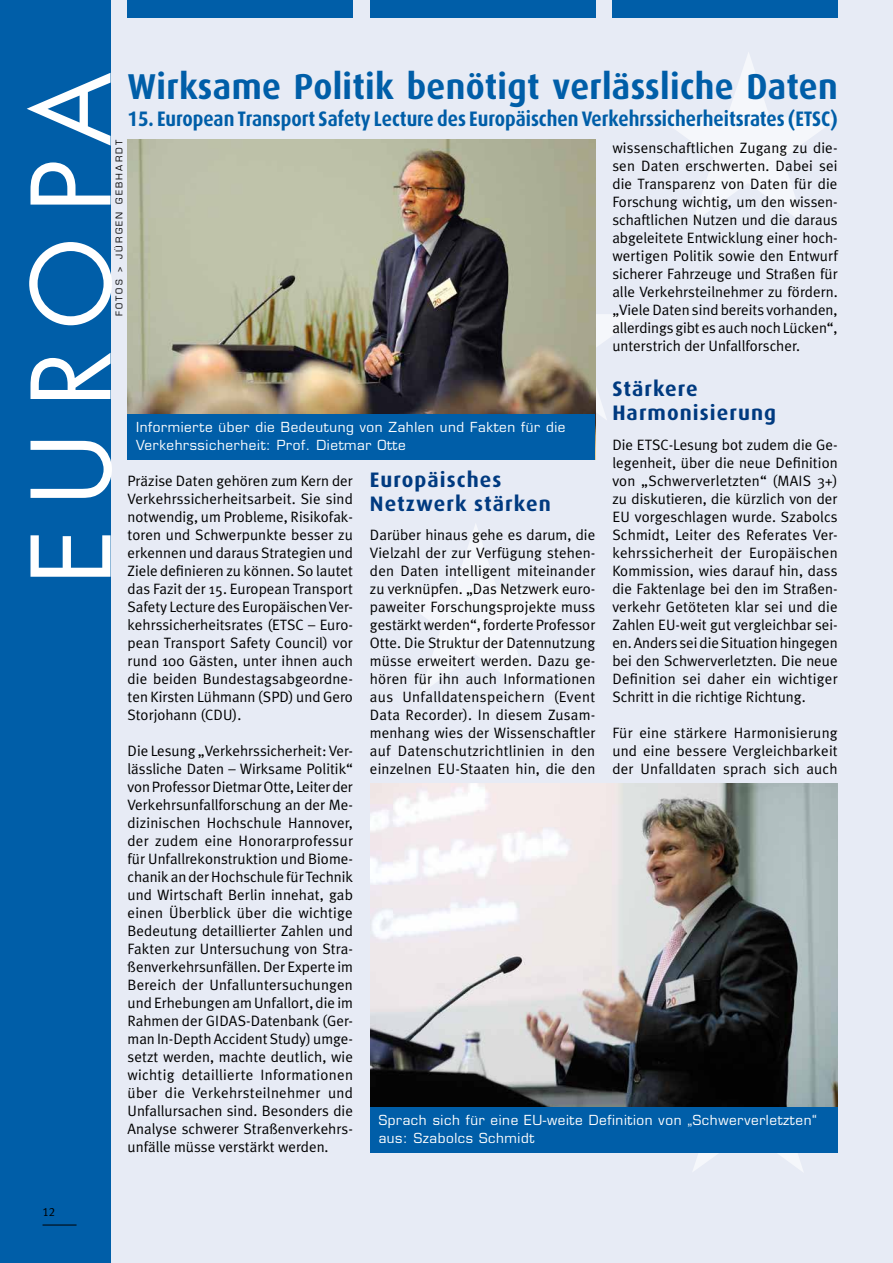
<style>
.page{position:relative;width:893px;height:1263px;background:#e7ebf5}
.page>*{position:absolute;margin:0;border:0;box-sizing:border-box;transform-origin:0 0}
.t1{font:120px "Futura T";letter-spacing:.16em;color:#fff}
.t2{font:700 36px "Dax";letter-spacing:.01em;color:#005ea8;scale:.95 1}
.t3{font:700 21px "Dax";color:#005ea8;scale:.89 1}
.t4{font:700 21px/24px "Dax";letter-spacing:.05em;color:#003a80}
.t5{font:15px/18px "Meta Plus Normal";color:#000;text-align:justify}
.t6{font:13.5px/18px "Eurostile";letter-spacing:.045em;color:#fff}
.t7{font:12px "Meta Plus Normal Caps";color:#000}
.t8{font:9px "Eurostile";letter-spacing:.25em;color:#000}
</style>
<div class="page">
<svg style="left:658px;top:1152px;width:180px;height:20px"></svg>
<svg style="left:386px;top:524px;width:179px;height:170px"></svg>
<svg style="left:595px;top:248px;width:45px;height:173px"></svg>
<svg style="left:659px;top:53px;width:178px;height:170px"></svg>
<div style="left:128px;top:0;width:225px;height:17px;background:#005ea8"></div>
<div style="left:370px;top:0;width:225px;height:17px;background:#005ea8"></div>
<div style="left:612px;top:0;width:226px;height:17px;background:#005ea8"></div>
<div style="left:0;top:0;width:111px;height:1263px;background:#005ea8"></div>
<img style="left:128px;top:140px;width:467px;height:274px">
<img style="left:370px;top:783px;width:468px;height:324px">
<div style="left:370px;top:1107px;width:468px;height:45px;background:#005ea8"></div>
<div style="left:128px;top:414px;width:467px;height:45px;background:#005ea8"></div>
<hr style="left:43px;top:1225px;width:34px;height:1px;background:#000">
<h2 class="t2" style="left:128px;top:66px;width:749px">Wirksame Politik benötigt verlässliche Daten</h2>
<h3 class="t3" style="left:128px;top:107px;width:800px">15. European Transport Safety Lecture des Europäischen Verkehrssicherheitsrates (ETSC)</h3>
<h1 class="t1" style="left:1px;top:587px;width:517px;rotate:-90deg">E uropa</h1>
<p class="t8" style="left:114px;top:316px;width:178px;rotate:-90deg">FOTOS &gt; Jü rgen Gebhardt</p>
<p class="t5" style="left:612px;top:139px;width:227px">wissenschaftlichen Zugang zu die&shy;sen Daten erschwerten. Dabei sei die Transparenz von Daten für die Forschung wichtig, um den wissen&shy;schaftlichen Nutzen und die daraus abgeleitete Entwicklung einer hoch&shy;wertigen Politik sowie den Entwurf sicherer Fahrzeuge und Straßen für alle Verkehrsteilnehmer zu fördern. „Viele Daten sind bereits vorhanden, allerdings gibt es auch noch Lücken“, unterstrich der Unfallforscher.</p>
<h3 class="t4" style="left:612px;top:377px;width:165px">Stärkere<br>Harmonisierung</h3>
<p class="t5" style="left:612px;top:436px;width:227px">Die ETSC-Lesung bot zudem die Ge&shy;legenheit, über die neue Definition von „Schwerverletzten“ (MAIS 3+) zu diskutieren, die kürzlich von der EU vorgeschlagen wurde. Szabolcs Schmidt, Leiter des Referates Ver&shy;kehrssicherheit der Europäischen Kommission, wies darauf hin, dass die Faktenlage bei den im Straßen&shy;verkehr Getöteten klar sei und die Zahlen EU-weit gut vergleichbar sei&shy;en. Anders sei die Situation hingegen bei den Schwerverletzten. Die neue Definition sei daher ein wichtiger Schritt in die richtige Richtung.</p>
<p class="t5" style="left:612px;top:724px;width:227px">Für eine stärkere Harmonisierung und eine bessere Vergleichbarkeit der Unfalldaten sprach sich auch</p>
<p class="t6" style="left:136px;top:418px;width:431px">Informierte über die Bedeutung von Zahlen und Fakten für die<br>Verkehrssicherheit: Prof. Dietmar Otte</p>
<h3 class="t4" style="left:370px;top:468px;width:182px">Europäisches<br>Netzwerk stärken</h3>
<p class="t5" style="left:370px;top:526px;width:227px">Darüber hinaus gehe es darum, die Vielzahl der zur Verfügung stehen&shy;den Daten intelligent miteinander zu verknüpfen. „Das Netzwerk euro&shy;paweiter Forschungsprojekte muss gestärkt werden“, forderte Professor Otte. Die Struktur der Datennutzung müsse erweitert werden. Dazu ge&shy;hören für ihn auch Informationen aus Unfalldatenspeichern (Event Data Recorder). In diesem Zusam&shy;menhang wies der Wissenschaftler auf Datenschutzrichtlinien in den einzelnen EU-Staaten hin, die den</p>
<p class="t5" style="left:128px;top:472px;width:227px">Präzise Daten gehören zum Kern der Verkehrssicherheitsarbeit. Sie sind notwendig, um Probleme, Risikofak&shy;toren und Schwerpunkte besser zu erkennen und daraus Strategien und Ziele definieren zu können. So lautet das Fazit der 15. European Transport Safety Lecture des Europäischen Ver&shy;kehrssicherheitsrates (ETSC – Euro&shy;pean Transport Safety Council) vor rund 100 Gästen, unter ihnen auch die beiden Bundestagsabgeordne&shy;ten Kirsten Lühmann (SPD) und Gero Storjohann (CDU).</p>
<p class="t5" style="left:128px;top:742px;width:227px">Die Lesung „Verkehrssicherheit: Ver&shy;lässliche Daten – Wirksame Politik“ von Professor Dietmar Otte, Leiter der Verkehrsunfallforschung an der Me&shy;dizinischen Hochschule Hannover, der zudem eine Honorarprofessur für Unfallrekonstruktion und Biome&shy;chanik an der Hochschule für Technik und Wirtschaft Berlin innehat, gab einen Überblick über die wichtige Bedeutung detaillierter Zahlen und Fakten zur Untersuchung von Stra&shy;ßenverkehrsunfällen. Der Experte im Bereich der Unfalluntersuchungen und Erhebungen am Unfallort, die im Rahmen der GIDAS-Datenbank (Ger&shy;man In-Depth Accident Study) umge&shy;setzt werden, machte deutlich, wie wichtig detaillierte Informationen über die Verkehrsteilnehmer und Unfallursachen sind. Besonders die Analyse schwerer Straßenverkehrs&shy;unfälle müsse verstärkt werden.</p>
<p class="t6" style="left:379px;top:1111px;width:440px">Sprach sich für eine EU-weite Definition von „Schwerverletzten“ aus: Szabolcs Schmidt</p>
<p class="t7" style="left:43px;top:1204px;width:14px">12</p>
</div>
